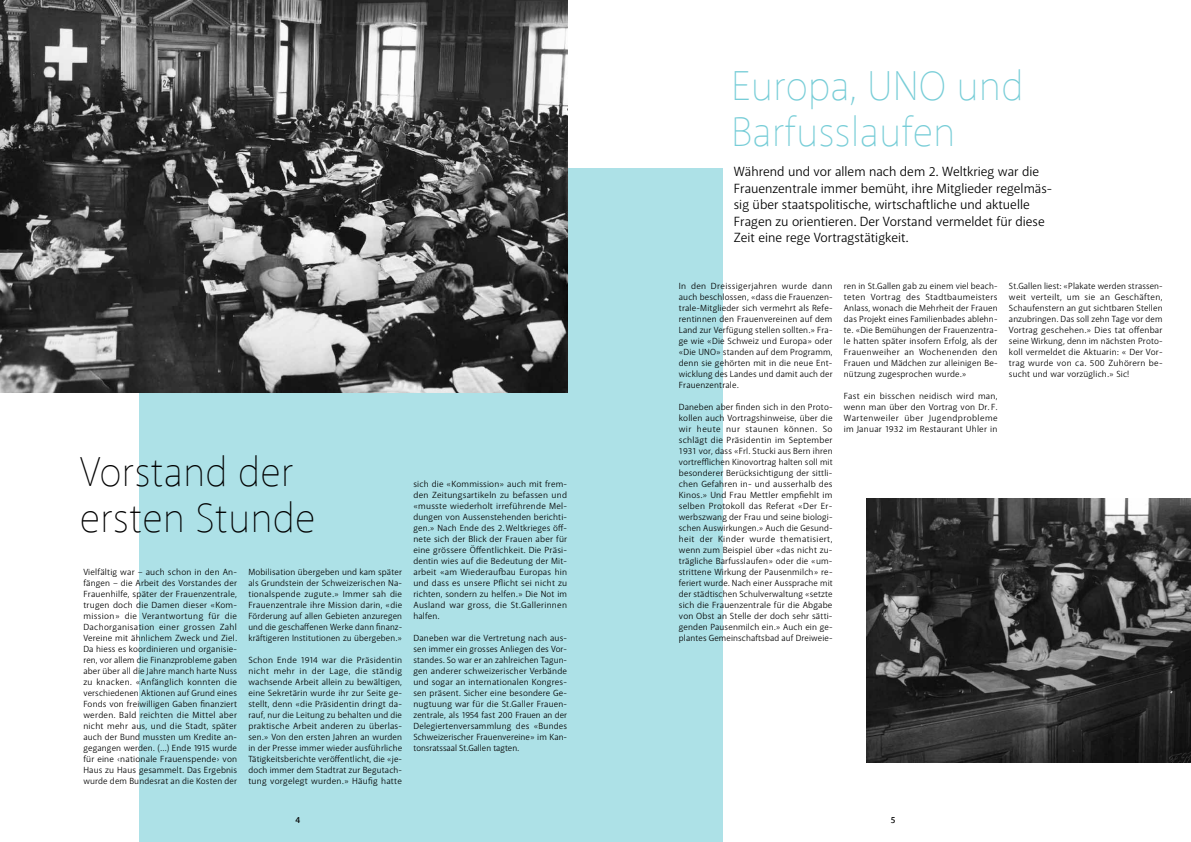
<style>
.page{position:relative;width:1191px;height:842px;background:#fff}
.page>*{position:absolute;margin:0;border:0;box-sizing:border-box;transform-origin:0 0}
.t1{font:100 42px/46px "Akagi";color:#77cdd7}
.t2{font:100 42px/46px "Akagi";color:#000}
.t3{font:13.5px/16.5px "Akagi";color:#000}
.t4{font:9px/11px "Akagi";letter-spacing:.015em;color:#000;text-align:justify}
.t5{font:600 9px "Akagi";color:#000}
</style>
<div class="page">
<div style="left:139px;top:168px;width:583px;height:674px;background:#ade1e7"></div>
<img style="left:0;top:0;width:567px;height:393px">
<img style="left:866px;top:498px;width:325px;height:264px">
<h1 class="t2" style="left:80px;top:448px;width:237px">Vorstand der ersten Stunde</h1>
<p class="t4" style="left:83px;top:566px;width:155px">Vielfältig war – auch schon in den An&shy;fängen – die Arbeit des Vorstandes der Frauenhilfe, später der Frauenzentrale, trugen doch die Damen dieser «Kom&shy;mission» die Verantwortung für die Dachorganisation einer grossen Zahl Vereine mit ähnlichem Zweck und Ziel.<br>Da hiess es koordinieren und organisie&shy;ren, vor allem die Finanzprobleme gaben aber über all die Jahre manch harte Nuss zu knacken. «Anfänglich konnten die verschiedenen Aktionen auf Grund eines Fonds von freiwilligen Gaben finanziert werden. Bald reichten die Mittel aber nicht mehr aus, und die Stadt, später auch der Bund mussten um Kredite an&shy;gegangen werden. (…) Ende 1915 wurde für eine ‹nationale Frauenspende› von Haus zu Haus gesammelt. Das Ergebnis wurde dem Bundesrat an die Kosten der</p>
<p class="t4" style="left:248px;top:566px;width:155px">Mobilisation übergeben und kam später als Grundstein der Schweizerischen Na&shy;tionalspende zugute.» Immer sah die Frauenzentrale ihre Mission darin, «die Förderung auf allen Gebieten anzuregen und die geschaffenen Werke dann finanz&shy;kräftigeren Institutionen zu übergeben.»</p>
<p class="t4" style="left:248px;top:654px;width:155px">Schon Ende 1914 war die Präsidentin nicht mehr in der Lage, die ständig wachsende Arbeit allein zu bewältigen, eine Sekretärin wurde ihr zur Seite ge&shy;stellt, denn «die Präsidentin dringt da&shy;rauf, nur die Leitung zu behalten und die praktische Arbeit anderen zu überlas&shy;sen.» Von den ersten Jahren an wurden in der Presse immer wieder ausführliche Tätigkeitsberichte veröffentlicht, die «je&shy;doch immer dem Stadtrat zur Begutach&shy;tung vorgelegt wurden.» Häufig hatte</p>
<p class="t4" style="left:413px;top:478px;width:155px">sich die «Kommission» auch mit frem&shy;den Zeitungsartikeln zu befassen und «musste wiederholt irreführende Mel&shy;dungen von Aussenstehenden berichti&shy;gen.» Nach Ende des 2. Weltkrieges öff&shy;nete sich der Blick der Frauen aber für eine grössere Öffentlichkeit. Die Präsi&shy;dentin wies auf die Bedeutung der Mit&shy;arbeit «am Wiederaufbau Europas hin und dass es unsere Pflicht sei nicht zu richten, sondern zu helfen.» Die Not im Ausland war gross, die St.Gallerinnen halfen.</p>
<p class="t4" style="left:413px;top:632px;width:155px">Daneben war die Vertretung nach aus&shy;sen immer ein grosses Anliegen des Vor&shy;standes. So war er an zahlreichen Tagun&shy;gen anderer schweizerischer Verbände und sogar an internationalen Kongres&shy;sen präsent. Sicher eine besondere Ge&shy;nugtuung war für die St.Galler Frauen&shy;zentrale, als 1954 fast 200 Frauen an der Delegiertenversammlung des «Bundes Schweizerischer Frauenvereine» im Kan&shy;tonsratssaal St.Gallen tagten.</p>
<h1 class="t1" style="left:731px;top:62px;width:294px">Europa, UNO und<br>Barfusslaufen</h1>
<p class="t3" style="left:734px;top:163px;width:320px">Während und vor allem nach dem 2. Weltkrieg war die Frauenzentrale immer bemüht, ihre Mitglieder regelmäs&shy;sig über staatspolitische, wirtschaftliche und aktuelle Fragen zu orientieren. Der Vorstand vermeldet für diese Zeit eine rege Vortragstätigkeit.</p>
<p class="t4" style="left:1009px;top:280px;width:155px">St.Gallen liest: «Plakate werden strassen&shy;weit verteilt, um sie an Geschäften, Schaufenstern an gut sichtbaren Stellen anzubringen. Das soll zehn Tage vor dem Vortrag geschehen.» Dies tat offenbar seine Wirkung, denn im nächsten Proto&shy;koll vermeldet die Aktuarin: « Der Vor&shy;trag wurde von ca. 500 Zuhörern be&shy;sucht und war vorzüglich.» Sic!</p>
<p class="t4" style="left:679px;top:280px;width:155px">In den Dreissigerjahren wurde dann auch beschlossen, «dass die Frauenzen&shy;trale-Mitglieder sich vermehrt als Refe&shy;rentinnen den Frauenvereinen auf dem Land zur Verfügung stellen sollten.» Fra&shy;ge wie «Die Schweiz und Europa» oder «Die UNO» standen auf dem Programm, denn sie gehörten mit in die neue Ent&shy;wicklung des Landes und damit auch der Frauenzentrale.</p>
<p class="t4" style="left:679px;top:401px;width:155px">Daneben aber finden sich in den Proto&shy;kollen auch Vortragshinweise, über die wir heute nur staunen können. So schlägt die Präsidentin im September 1931 vor, dass «Frl. Stucki aus Bern ihren vortrefflichen Kinovortrag halten soll mit besonderer Berücksichtigung der sittli&shy;chen Gefahren in- und ausserhalb des Kinos.» Und Frau Mettler empfiehlt im selben Protokoll das Referat «Der Er&shy;werbszwang der Frau und seine biologi&shy;schen Auswirkungen.» Auch die Gesund&shy;heit der Kinder wurde thematisiert, wenn zum Beispiel über «das nicht zu&shy;trägliche Barfusslaufen» oder die «um&shy;strittene Wirkung der Pausenmilch» re&shy;feriert wurde. Nach einer Aussprache mit der städtischen Schulverwaltung «setzte sich die Frauenzentrale für die Abgabe von Obst an Stelle der doch sehr sätti&shy;genden Pausenmilch ein.» Auch ein ge&shy;plantes Gemeinschaftsbad auf Dreiweie-</p>
<p class="t4" style="left:844px;top:280px;width:155px">ren in St.Gallen gab zu einem viel beach&shy;teten Vortrag des Stadtbaumeisters Anlass, wonach die Mehrheit der Frauen das Projekt eines Familienbades ablehn&shy;te. «Die Bemühungen der Frauenzentra&shy;le hatten später insofern Erfolg, als der Frauenweiher an Wochenenden den Frauen und Mädchen zur alleinigen Be&shy;nützung zugesprochen wurde.»</p>
<p class="t4" style="left:844px;top:390px;width:155px">Fast ein bisschen neidisch wird man, wenn man über den Vortrag von Dr. F.<br>Wartenweiler über Jugendprobleme im Januar 1932 im Restaurant Uhler in</p>
<p class="t5" style="left:295px;top:815px;width:6px">4</p>
<p class="t5" style="left:891px;top:815px;width:6px">5</p>
</div>
